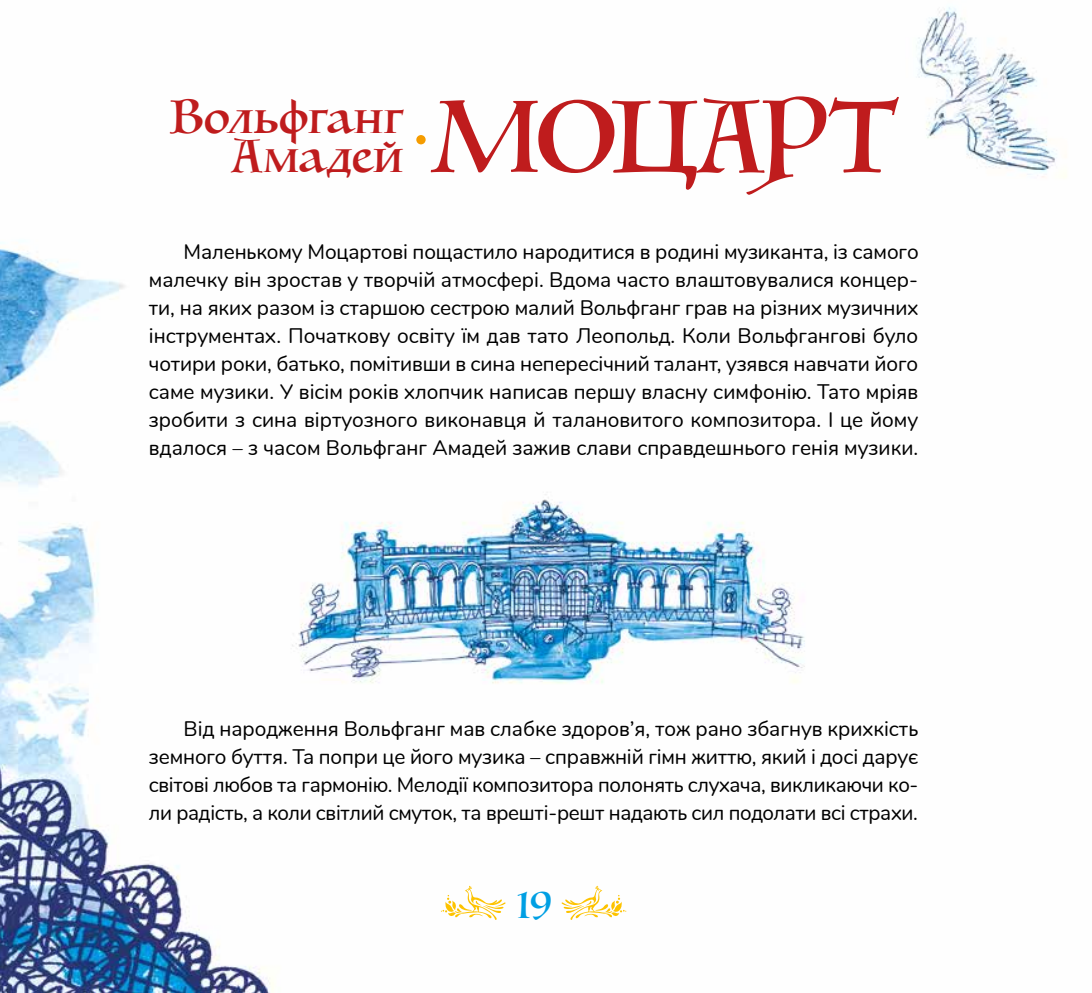
<style>
.page{position:relative;width:1092px;height:993px;background:#fff}
.page>*{position:absolute;margin:0;border:0;box-sizing:border-box;transform-origin:0 0}
.t1{font:45.5px/38.5px "Luminari";letter-spacing:.01em;color:#bf1c1d}
.t2{font:40.25px "Luminari";color:#009fe3}
.t3{font:21px/28px "Nunito";letter-spacing:-.005em;color:#000;text-align:justify}
.s1{font-size:98.7px}
</style>
<div class="page">
<img style="left:0;top:7px;width:1067px;height:985px">
<div style="left:416px;top:135px;width:9px;height:9px;background:#f59c00;border-radius:50%"></div>
<svg style="left:561px;top:885px;width:65px;height:34px"></svg>
<svg style="left:441px;top:885px;width:64px;height:34px"></svg>
<h1 class="t1" style="left:233px;top:98px;width:666px;text-indent:-63px">Bольфганг<br>Амадей <span class="s1">МОЦАРТ</span></h1>
<p class="t3" style="left:149px;top:237px;width:771px;text-indent:35px">Маленькому Моцартові пощастило народитися в родині музиканта, із самого малечку він зростав у творчій атмосфері. Вдома часто влаштовувалися концер&shy;ти, на яких разом із старшою сестрою малий Вольфганг грав на різних музичних інструментах. Початкову освіту їм дав тато Леопольд. Коли Вольфгангові було чотири роки, батько, помітивши в сина непересічний талант, узявся навчати його саме музики. У вісім років хлопчик написав першу власну симфонію. Тато мріяв зробити з сина віртуозного виконавця й талановитого композитора. І це йому вдалося – з часом Вольфганг Амадей зажив слави справдешнього генія музики.</p>
<p class="t3" style="left:149px;top:712px;width:770px;text-align:left;text-indent:35px">Від народження Вольфганг мав слабке здоров’я, тож рано збагнув крихкість земного буття. Та попри це його музика – справжній гімн життю, який і досі дарує світові любов та гармонію. Мелодії композитора полонять слухача, викликаючи ко&shy;ли радість, а коли світлий смуток, та врешті-решт надають сил подолати всі страхи.</p>
<h2 class="t2" style="left:515px;top:869px;width:38px">19</h2>
</div>
